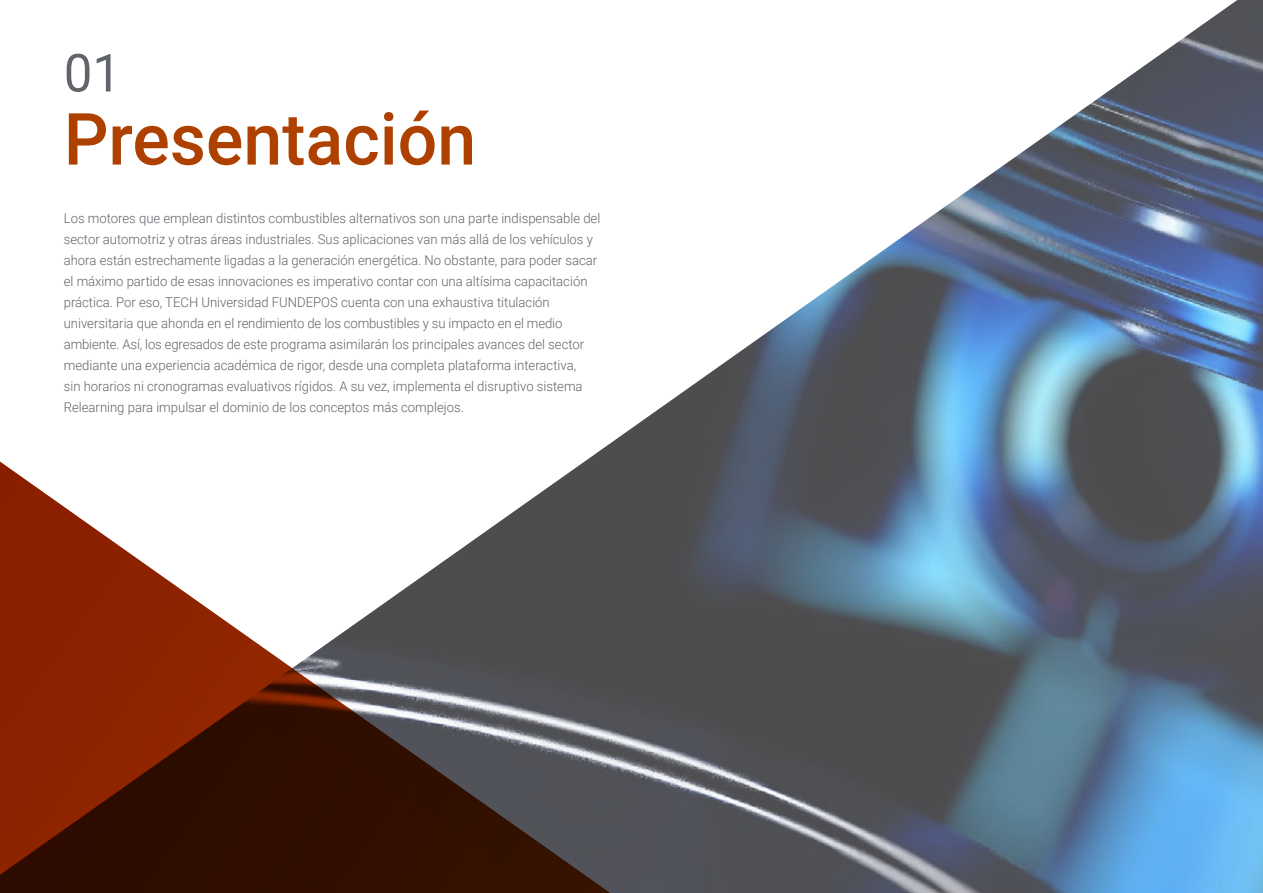
<style>
.page{position:relative;width:1263px;height:893px;background:#fff}
.page>*{position:absolute;margin:0;border:0;box-sizing:border-box;transform-origin:0 0}
.t1{font:500 72px "Roboto";color:#ae4000}
.t2{font:52.5px "Roboto";color:#61646a}
.t3{font:300 13.5px/21px "Roboto";color:#61646a}
</style>
<div class="page">
<img style="left:606px;top:0;width:657px;height:893px">
<svg style="left:0;top:446px;width:640px;height:447px"></svg>
<h2 class="t2" style="left:64px;top:36px;width:59px">01</h2>
<h1 class="t1" style="left:64px;top:89px;width:414px">Presentación</h1>
<p class="t3" style="left:64px;top:207px;width:538px">Los motores que emplean distintos combustibles alternativos son una parte indispensable del sector automotriz y otras áreas industriales. Sus aplicaciones van más allá de los vehículos y ahora están estrechamente ligadas a la generación energética. No obstante, para poder sacar el máximo partido de esas innovaciones es imperativo contar con una altísima capacitación práctica. Por eso, TECH Universidad FUNDEPOS cuenta con una exhaustiva titulación universitaria que ahonda en el rendimiento de los combustibles y su impacto en el medio ambiente. Así, los egresados de este programa asimilarán los principales avances del sector mediante una experiencia académica de rigor, desde una completa plataforma interactiva,<br>sin horarios ni cronogramas evaluativos rígidos. A su vez, implementa el disruptivo sistema Relearning para impulsar el dominio de los conceptos más complejos.</p>
</div>
